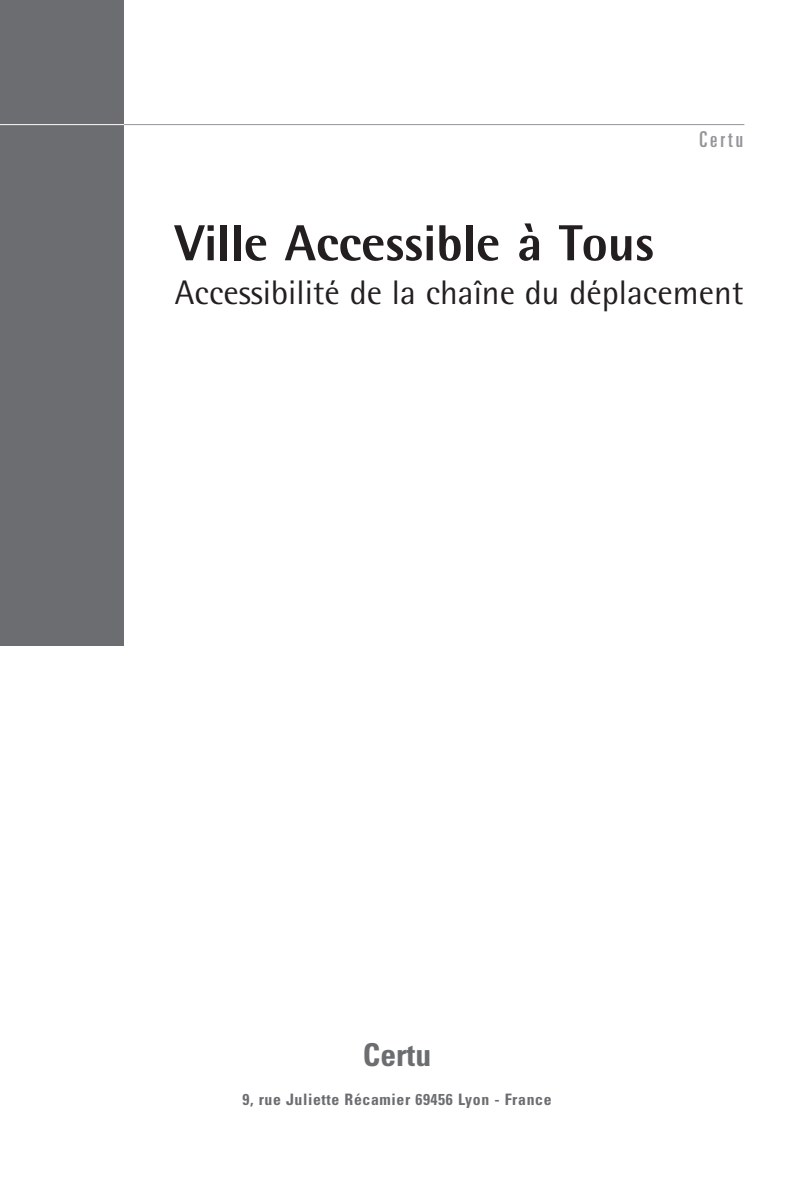
<style>
.page{position:relative;width:794px;height:1191px;background:#fff}
.page>*{position:absolute;margin:0;border:0;box-sizing:border-box;transform-origin:0 0}
.t1{font:800 50.75px "Rotis Semi Sans";color:#231f20}
.t2{font:34.12px "Rotis Semi Sans";color:#231f20}
.t3{font:700 condensed 31.5px "Univers";color:#6c6d70}
.t4{font:ultra-condensed 21.88px "Univers";letter-spacing:.14em;color:#939598}
.t5{font:700 condensed 15.75px "Univers";letter-spacing:.04em;color:#6c6d70}
</style>
<div class="page">
<div style="left:0;top:1px;width:124px;height:644px;background:#6c6d70"></div>
<hr style="left:0;top:124px;width:124px;height:1px;background:#fff">
<hr style="left:124px;top:124px;width:620px;height:1px;background:#939598">
<h3 class="t4" style="left:699px;top:131px;width:45px">Certu</h3>
<h1 class="t1" style="left:175px;top:225px;width:480px">Ville Accessible à Tous</h1>
<h2 class="t2" style="left:175px;top:280px;width:570px">Accessibilité de la chaîne du déplacement</h2>
<h3 class="t3" style="left:363px;top:1043px;width:70px">Certu</h3>
<p class="t5" style="left:242px;top:1093px;width:311px">9, rue Juliette Récamier 69456 Lyon - France</p>
</div>
